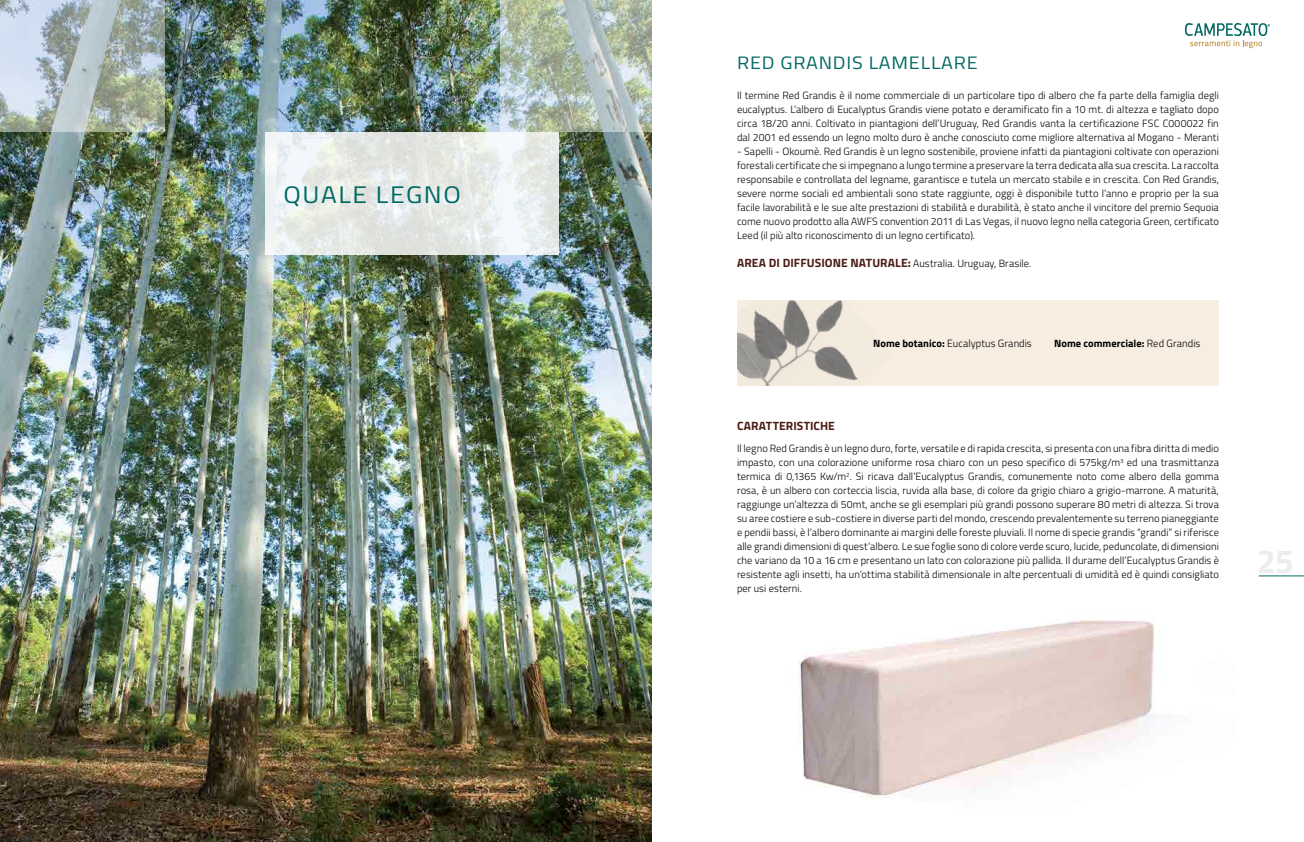
<style>
.page{position:relative;width:1304px;height:842px;background:#fff}
.page>*{position:absolute;margin:0;border:0;box-sizing:border-box;transform-origin:0 0}
.t1{font:24px "Titillium";letter-spacing:.06em;color:#006963;scale:1.1 1}
.t2{font:18px "Titillium";letter-spacing:.04em;color:#006963;scale:1.1 1}
.t3{font:700 12px "Titillium";letter-spacing:.01em;color:#4a1b14}
.t4{font:300 10.5px/14px "Titillium";letter-spacing:.005em;color:#000;text-align:justify}
.t5{font:700 10.5px "Titillium";color:#000}
.s1{font-weight:700;font-size:12px;color:#4a1b14}
.s2{font-weight:700}
.s3{font-weight:300}
</style>
<div class="page">
<hr style="left:1259px;top:576px;width:45px;height:1px;background:#006963">
<svg style="left:1185px;top:23px;width:85px;height:25px"></svg>
<img style="left:0;top:0;width:652px;height:842px">
<svg style="left:265px;top:132px;width:293px;height:123px"></svg>
<svg style="left:0;top:0;width:165px;height:132px;background:#b1bdbe"></svg>
<svg style="left:500px;top:0;width:152px;height:132px;background:#b2c0b3"></svg>
<img style="left:798px;top:620px;width:357px;height:178px">
<div style="left:737px;top:301px;width:482px;height:85px;background:#f7ede0"></div>
<img style="left:737px;top:301px;width:122px;height:85px">
<h1 class="t1" style="left:284px;top:177px;width:163px">QUALE LEGNO</h1>
<h2 class="t2" style="left:737px;top:49px;width:220px">RED GRANDIS LAMELLARE</h2>
<p class="t4" style="left:737px;top:88px;width:483px">Il termine Red Grandis è il nome commerciale di un particolare tipo di albero che fa parte della famiglia degli eucalyptus. L’albero di Eucalyptus Grandis viene potato e deramificato fin a 10 mt. di altezza e tagliato dopo circa 18/20 anni. Coltivato in piantagioni dell’Uruguay, Red Grandis vanta la certificazione FSC C000022 fin dal 2001 ed essendo un legno molto duro è anche conosciuto come migliore alternativa al Mogano - Meranti</p>
<p class="t4" style="left:737px;top:144px;width:483px">- Sapelli - Okoumè. Red Grandis è un legno sostenibile, proviene infatti da piantagioni coltivate con operazioni forestali certificate che si impegnano a lungo termine a preservare la terra dedicata alla sua crescita. La raccolta responsabile e controllata del legname, garantisce e tutela un mercato stabile e in crescita. Con Red Grandis, severe norme sociali ed ambientali sono state raggiunte, oggi è disponibile tutto l’anno e proprio per la sua facile lavorabilità e le sue alte prestazioni di stabilità e durabilità, è stato anche il vincitore del premio Sequoia come nuovo prodotto alla AWFS convention 2011 di Las Vegas, il nuovo legno nella categoria Green, certificato Leed (il più alto riconoscimento di un legno certificato).</p>
<p class="t4" style="left:737px;top:256px;width:296px"><span class="s1">AREA DI DIFFUSIONE NATURALE:</span> Australia. Uruguay, Brasile.</p>
<p class="t3" style="left:737px;top:417px;width:99px">CARATTERISTICHE</p>
<p class="t4" style="left:873px;top:336px;width:160px"><span class="s2">Nome botanico:</span> Eucalyptus Grandis</p>
<p class="t5" style="left:1054px;top:335px;width:148px">Nome commerciale: <span class="s3">Red Grandis</span></p>
<p class="t4" style="left:737px;top:441px;width:483px">Il legno Red Grandis è un legno duro, forte, versatile e di rapida crescita, si presenta con una fibra diritta di medio impasto, con una colorazione uniforme rosa chiaro con un peso specifico di 575kg/m<sup>3</sup> ed una trasmittanza termica di 0,1365 Kw/m<sup>2</sup>. Si ricava dall’Eucalyptus Grandis, comunemente noto come albero della gomma rosa, è un albero con corteccia liscia, ruvida alla base, di colore da grigio chiaro a grigio-marrone. A maturità, raggiunge un’altezza di 50mt, anche se gli esemplari più grandi possono superare 80 metri di altezza. Si trova su aree costiere e sub-costiere in diverse parti del mondo, crescendo prevalentemente su terreno pianeggiante e pendii bassi, è l’albero dominante ai margini delle foreste pluviali. Il nome di specie grandis “grandi” si riferisce alle grandi dimensioni di quest’albero. Le sue foglie sono di colore verde scuro, lucide, peduncolate, di dimensioni che variano da 10 a 16 cm e presentano un lato con colorazione più pallida. Il durame dell’Eucalyptus Grandis è resistente agli insetti, ha un’ottima stabilità dimensionale in alte percentuali di umidità ed è quindi consigliato per usi esterni.</p>
</div>
